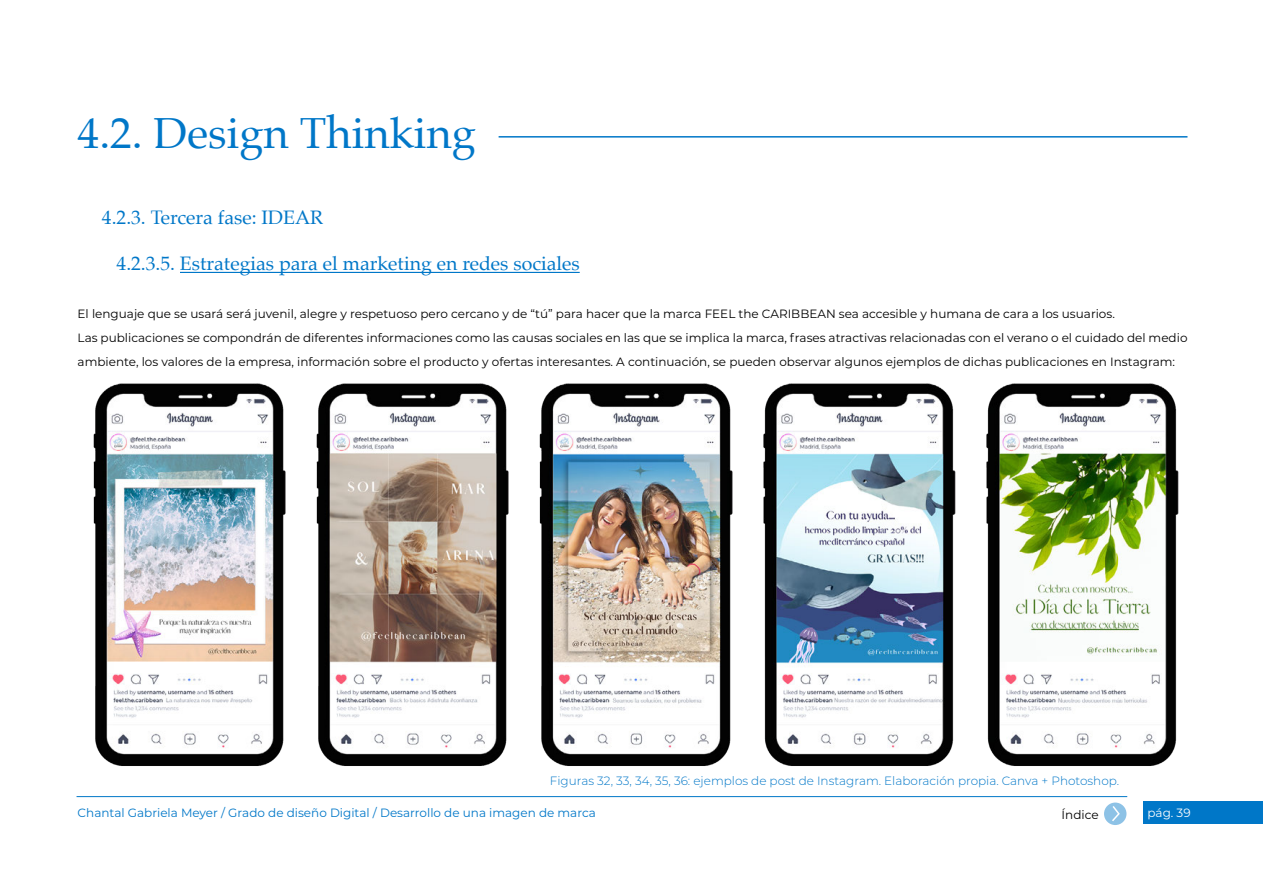
<style>
.page{position:relative;width:1263px;height:893px;background:#fff}
.page>*{position:absolute;margin:0;border:0;box-sizing:border-box;transform-origin:0 0}
.t1{font:43.5px "Palatino";color:#0077c8}
.t2{font:19.5px "Palatino";color:#0077c8}
.t3{font:12px/24px "Montserrat";color:#000}
.t4{font:300 12px "Montserrat";color:#0077c8}
.t5{font:12px "Montserrat";color:#0077c8}
.t6{font:12px "Montserrat";color:#fff}
</style>
<div class="page">
<div style="left:1143px;top:802px;width:120px;height:22px;background:#0077c8"></div>
<hr style="left:77px;top:796px;width:1050px;height:1px;background:#0077c8">
<svg style="left:1104px;top:802px;width:22px;height:23px"></svg>
<svg style="left:1110px;top:804px;width:11px;height:19px"></svg>
<hr style="left:180px;top:272px;width:400px;height:1px;background:#0077c8">
<hr style="left:499px;top:136px;width:688px;height:2px;background:#0077c8">
<img style="left:93px;top:383px;width:1086px;height:383px">
<h1 class="t1" style="left:78px;top:97px;width:400px">4.2. Design Thinking</h1>
<h2 class="t2" style="left:102px;top:201px;width:223px">4.2.3. Tercera fase: IDEAR</h2>
<h2 class="t2" style="left:117px;top:248px;width:465px">4.2.3.5. Estrategias para el marketing en redes sociales</h2>
<p class="t3" style="left:78px;top:301px;width:1111px">El lenguaje que se usará será juvenil, alegre y respetuoso pero cercano y de “tú” para hacer que la marca FEEL the CARIBBEAN sea accesible y humana de cara a los usuarios.<br>Las publicaciones se compondrán de diferentes informaciones como las causas sociales en las que se implica la marca, frases atractivas relacionadas con el verano o el cuidado del medio ambiente, los valores de la empresa, información sobre el producto y ofertas interesantes. A continuación, se pueden observar algunos ejemplos de dichas publicaciones en Instagram:</p>
<p class="t4" style="left:550px;top:773px;width:571px">Figuras 32, 33, 34, 35, 36: ejemplos de post de Instagram. Elaboración propia. Canva + Photoshop.</p>
<p class="t5" style="left:78px;top:804px;width:520px">Chantal Gabriela Meyer / Grado de diseño Digital / Desarrollo de una imagen de marca</p>
<p class="t3" style="left:1061px;top:802px;width:39px">Índice</p>
<p class="t6" style="left:1147px;top:804px;width:45px">pág. 39</p>
</div>
